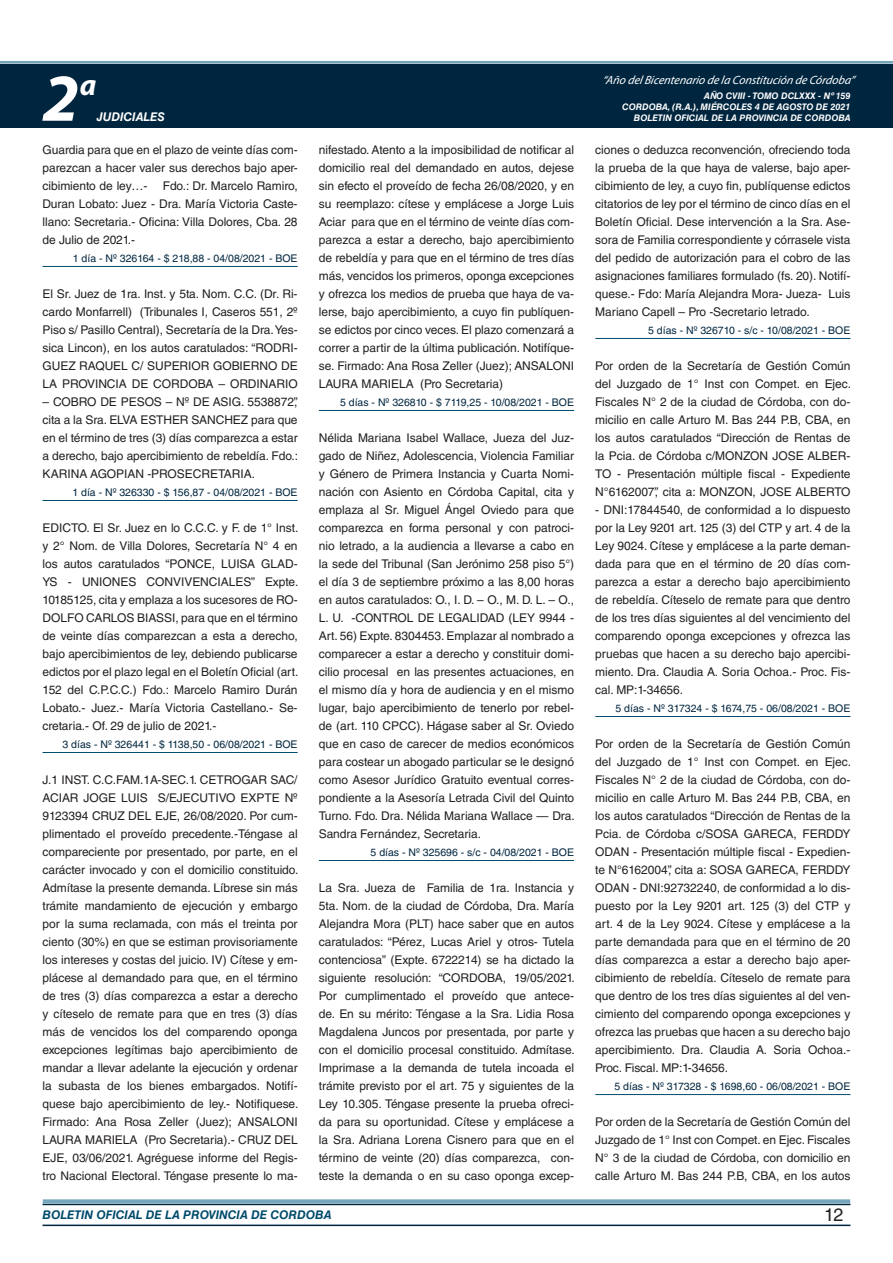
<style>
.page{position:relative;width:893px;height:1263px;background:#fff}
.page>*{position:absolute;margin:0;border:0;box-sizing:border-box;transform-origin:0 0}
.t1{font:italic 700 67.5px "Myriad Pro";color:#fff}
.t2{font:italic 700 30px "Myriad Pro";color:#fff}
.t3{font:18px "Helvetica LT Std";color:#231f20}
.t4{font:12px/18px "Helvetica LT Std";letter-spacing:-.005em;color:#231f20;text-align:justify}
.t5{font:italic 12px "Myriad Pro";color:#fff}
.t6{font:italic 700 12px "Helvetica LT Std";color:#004b6c}
.t7{font:italic 700 12px "Helvetica LT Std";color:#fff}
.t8{font:10.5px "Helvetica LT Std";color:#00263f}
.t9{font:italic 700 9px/10.8px "Helvetica LT Std";color:#fff;text-align:right}
</style>
<div class="page">
<div style="left:0;top:61px;width:893px;height:6px;background:#fff;opacity:.75"></div>
<div style="left:0;top:64px;width:893px;height:64px;background:#00263f"></div>
<hr style="left:43px;top:1224px;width:807px;height:2px;background:#00263f">
<div style="left:42px;top:1198px;width:809px;height:8px;background:#fff;opacity:.75"></div>
<hr style="left:43px;top:266px;width:255px;height:1px;background:#004b6c">
<hr style="left:43px;top:500px;width:255px;height:1px;background:#004b6c">
<hr style="left:43px;top:752px;width:255px;height:1px;background:#004b6c">
<hr style="left:319px;top:410px;width:255px;height:1px;background:#004b6c">
<hr style="left:319px;top:860px;width:255px;height:1px;background:#004b6c">
<hr style="left:595px;top:338px;width:255px;height:1px;background:#004b6c">
<hr style="left:595px;top:716px;width:255px;height:1px;background:#004b6c">
<hr style="left:595px;top:1094px;width:255px;height:1px;background:#004b6c">
<p class="t5" style="left:603px;top:72px;width:254px">“Año delBicentenario de la Constitución de Córdoba”</p>
<h1 class="t1" style="left:43px;top:54px;width:38px">2</h1>
<h2 class="t2" style="left:80px;top:66px;width:18px">a</h2>
<p class="t9" style="left:622px;top:91px;width:230px">AÑO CVIII - TOMO DCLXXX - Nº 159<br>CORDOBA, (R.A.), MIÉRCOLES 4 DE AGOSTO DE 2021</p>
<p class="t7" style="left:97px;top:110px;width:70px">JUDICIALES</p>
<p class="t9" style="left:634px;top:112px;width:218px">BOLETIN OFICIAL DE LA PROVINCIA DE CORDOBA</p>
<p class="t4" style="left:43px;top:141px;width:257px">Guardia para que en el plazo de veinte días com&shy;parezcan a hacer valer sus derechos bajo aper&shy;cibimiento de ley…-</p>
<p class="t4" style="left:43px;top:177px;width:257px;text-indent:120px">Fdo.: Dr. Marcelo Ramiro, Duran Lobato: Juez - Dra. María Victoria Caste&shy;llano: Secretaria.- Oficina: Villa Dolores, Cba. 28 de Julio de 2021.-</p>
<p class="t8" style="left:73px;top:252px;width:226px">1 día - Nº 326164 - $ 218,88 - 04/08/2021 - BOE</p>
<p class="t4" style="left:43px;top:285px;width:257px">El Sr. Juez de 1ra. Inst. y 5ta. Nom. C.C. (Dr. Ri&shy;cardo Monfarrell) (Tribunales I, Caseros 551, 2º Piso s/ Pasillo Central), Secretaría de la Dra. Yes&shy;sica Lincon), en los autos caratulados: “RODRI-GUEZ RAQUEL C/ SUPERIOR GOBIERNO DE LA PROVINCIA DE CORDOBA – ORDINARIO</p>
<p class="t4" style="left:43px;top:393px;width:257px">– COBRO DE PESOS – Nº DE ASIG. 5538872”, cita a la Sra. ELVA ESTHER SANCHEZ para que en el término de tres (3) días comparezca a estar a derecho, bajo apercibimiento de rebeldía. Fdo.:<br>KARINA AGOPIAN -PROSECRETARIA.</p>
<p class="t8" style="left:72px;top:486px;width:227px">1 día - Nº 326330 - $ 156,87 - 04/08/2021 - BOE</p>
<p class="t4" style="left:43px;top:519px;width:257px">EDICTO. El Sr. Juez en lo C.C.C. y F. de 1° Inst. y 2° Nom. de Villa Dolores, Secretaría N° 4 en los autos caratulados “PONCE, LUISA GLAD-YS - UNIONES CONVIVENCIALES” Expte.<br>10185125, cita y emplaza a los sucesores de RO-DOLFO CARLOS BIASSI, para que en el término de veinte días comparezcan a esta a derecho, bajo apercibimientos de ley, debiendo publicarse edictos por el plazo legal en el Boletín Oficial (art.<br>152 del C.P.C.C.) Fdo.: Marcelo Ramiro Durán Lobato.- Juez.- María Victoria Castellano.- Se&shy;cretaria.- Of. 29 de julio de 2021.-</p>
<p class="t8" style="left:63px;top:738px;width:237px">3 días - Nº 326441 - $ 1138,50 - 06/08/2021 - BOE</p>
<p class="t4" style="left:43px;top:771px;width:257px">J.1 INST. C.C.FAM.1A-SEC.1. CETROGAR SAC/ ACIAR JOGE LUIS S/EJECUTIVO EXPTE Nº 9123394 CRUZ DEL EJE, 26/08/2020. Por cum&shy;plimentado el proveído precedente.-Téngase al compareciente por presentado, por parte, en el carácter invocado y con el domicilio constituido.<br>Admítase la presente demanda. Líbrese sin más trámite mandamiento de ejecución y embargo por la suma reclamada, con más el treinta por ciento (30%) en que se estiman provisoriamente los intereses y costas del juicio. IV) Cítese y em&shy;plácese al demandado para que, en el término de tres (3) días comparezca a estar a derecho y cíteselo de remate para que en tres (3) días más de vencidos los del comparendo oponga excepciones legítimas bajo apercibimiento de mandar a llevar adelante la ejecución y ordenar la subasta de los bienes embargados. Notifí&shy;quese bajo apercibimiento de ley.- Notifiquese.<br>Firmado: Ana Rosa Zeller (Juez); ANSALONI LAURA MARIELA (Pro Secretaria).- CRUZ DEL EJE, 03/06/2021. Agréguese informe del Regis&shy;tro Nacional Electoral. Téngase presente lo ma-</p>
<p class="t4" style="left:319px;top:141px;width:257px">nifestado. Atento a la imposibilidad de notificar al domicilio real del demandado en autos, dejese sin efecto el proveído de fecha 26/08/2020, y en su reemplazo: cítese y emplácese a Jorge Luis Aciar para que en el término de veinte días com&shy;parezca a estar a derecho, bajo apercibimiento de rebeldía y para que en el término de tres días más, vencidos los primeros, oponga excepciones y ofrezca los medios de prueba que haya de va&shy;lerse, bajo apercibimiento, a cuyo fin publíquen&shy;se edictos por cinco veces. El plazo comenzará a correr a partir de la última publicación. Notifíque&shy;se. Firmado: Ana Rosa Zeller (Juez); ANSALONI LAURA MARIELA (Pro Secretaria)</p>
<p class="t8" style="left:340px;top:396px;width:235px">5 días - Nº 326810 - $ 7119,25 - 10/08/2021 - BOE</p>
<p class="t4" style="left:319px;top:429px;width:257px">Nélida Mariana Isabel Wallace, Jueza del Juz&shy;gado de Niñez, Adolescencia, Violencia Familiar y Género de Primera Instancia y Cuarta Nomi&shy;nación con Asiento en Córdoba Capital, cita y emplaza al Sr. Miguel Ángel Oviedo para que comparezca en forma personal y con patroci&shy;nio letrado, a la audiencia a llevarse a cabo en la sede del Tribunal (San Jerónimo 258 piso 5°) el día 3 de septiembre próximo a las 8,00 horas en autos caratulados: O., I. D. – O., M. D. L. – O., L. U. -CONTROL DE LEGALIDAD (LEY 9944 - Art. 56) Expte. 8304453. Emplazar al nombrado a comparecer a estar a derecho y constituir domi&shy;cilio procesal en las presentes actuaciones, en el mismo día y hora de audiencia y en el mismo lugar, bajo apercibimiento de tenerlo por rebel&shy;de (art. 110 CPCC). Hágase saber al Sr. Oviedo que en caso de carecer de medios económicos para costear un abogado particular se le designó como Asesor Jurídico Gratuito eventual corres&shy;pondiente a la Asesoría Letrada Civil del Quinto Turno. Fdo. Dra. Nélida Mariana Wallace — Dra.<br>Sandra Fernández, Secretaria.</p>
<p class="t8" style="left:371px;top:846px;width:205px">5 días - Nº 325696 - s/c - 04/08/2021 - BOE</p>
<p class="t4" style="left:319px;top:879px;width:257px">La Sra. Jueza de Familia de 1ra. Instancia y 5ta. Nom. de la ciudad de Córdoba, Dra. María Alejandra Mora (PLT) hace saber que en autos caratulados: “Pérez, Lucas Ariel y otros- Tutela contenciosa” (Expte. 6722214) se ha dictado la siguiente resolución: “CORDOBA, 19/05/2021.<br>Por cumplimentado el proveído que antece&shy;de. En su mérito: Téngase a la Sra. Lidia Rosa Magdalena Juncos por presentada, por parte y con el domicilio procesal constituido. Admítase.<br>Imprimase a la demanda de tutela incoada el trámite previsto por el art. 75 y siguientes de la Ley 10.305. Téngase presente la prueba ofreci&shy;da para su oportunidad. Cítese y emplácese a la Sra. Adriana Lorena Cisnero para que en el término de veinte (20) días comparezca, con&shy;teste la demanda o en su caso oponga excep-</p>
<p class="t4" style="left:595px;top:141px;width:257px">ciones o deduzca reconvención, ofreciendo toda la prueba de la que haya de valerse, bajo aper&shy;cibimiento de ley, a cuyo fin, publíquense edictos citatorios de ley por el término de cinco días en el Boletín Oficial. Dese intervención a la Sra. Ase&shy;sora de Familia correspondiente y córrasele vista del pedido de autorización para el cobro de las asignaciones familiares formulado (fs. 20). Notifí&shy;quese.- Fdo: María Alejandra Mora- Jueza- Luis Mariano Capell – Pro -Secretario letrado.</p>
<p class="t8" style="left:648px;top:324px;width:204px">5 días - Nº 326710 - s/c - 10/08/2021 - BOE</p>
<p class="t4" style="left:595px;top:357px;width:257px">Por orden de la Secretaría de Gestión Común del Juzgado de 1° Inst con Compet. en Ejec.<br>Fiscales N° 2 de la ciudad de Córdoba, con do&shy;micilio en calle Arturo M. Bas 244 P.B, CBA, en los autos caratulados “Dirección de Rentas de la Pcia. de Córdoba c/MONZON JOSE ALBER-TO - Presentación múltiple fiscal - Expediente N°6162007”, cita a: MONZON, JOSE ALBERTO</p>
<p class="t4" style="left:595px;top:501px;width:257px">- DNI:17844540, de conformidad a lo dispuesto por la Ley 9201 art. 125 (3) del CTP y art. 4 de la Ley 9024. Cítese y emplácese a la parte deman&shy;dada para que en el término de 20 días com&shy;parezca a estar a derecho bajo apercibimiento de rebeldía. Cíteselo de remate para que dentro de los tres días siguientes al del vencimiento del comparendo oponga excepciones y ofrezca las pruebas que hacen a su derecho bajo apercibi&shy;miento. Dra. Claudia A. Soria Ochoa.- Proc. Fis&shy;cal. MP:1-34656.</p>
<p class="t8" style="left:616px;top:702px;width:236px">5 días - Nº 317324 - $ 1674,75 - 06/08/2021 - BOE</p>
<p class="t4" style="left:595px;top:735px;width:257px">Por orden de la Secretaría de Gestión Común del Juzgado de 1° Inst con Compet. en Ejec.<br>Fiscales N° 2 de la ciudad de Córdoba, con do&shy;micilio en calle Arturo M. Bas 244 P.B, CBA, en los autos caratulados “Dirección de Rentas de la Pcia. de Córdoba c/SOSA GARECA, FERDDY ODAN - Presentación múltiple fiscal - Expedien&shy;te N°6162004”, cita a: SOSA GARECA, FERDDY ODAN - DNI:92732240, de conformidad a lo dis&shy;puesto por la Ley 9201 art. 125 (3) del CTP y art. 4 de la Ley 9024. Cítese y emplácese a la parte demandada para que en el término de 20 días comparezca a estar a derecho bajo aper&shy;cibimiento de rebeldía. Cíteselo de remate para que dentro de los tres días siguientes al del ven&shy;cimiento del comparendo oponga excepciones y ofrezca las pruebas que hacen a su derecho bajo apercibimiento. Dra. Claudia A. Soria Ochoa.- Proc. Fiscal. MP:1-34656.</p>
<p class="t8" style="left:615px;top:1080px;width:237px">5 días - Nº 317328 - $ 1698,60 - 06/08/2021 - BOE</p>
<p class="t4" style="left:595px;top:1113px;width:257px">Por orden de la Secretaría de Gestión Común del Juzgado de 1° Inst con Compet. en Ejec. Fiscales N° 3 de la ciudad de Córdoba, con domicilio en calle Arturo M. Bas 244 P.B, CBA, en los autos</p>
<p class="t6" style="left:43px;top:1208px;width:290px">BOLETIN OFICIAL DE LA PROVINCIA DE CORDOBA</p>
<h3 class="t3" style="left:824px;top:1204px;width:21px">12</h3>
</div>
